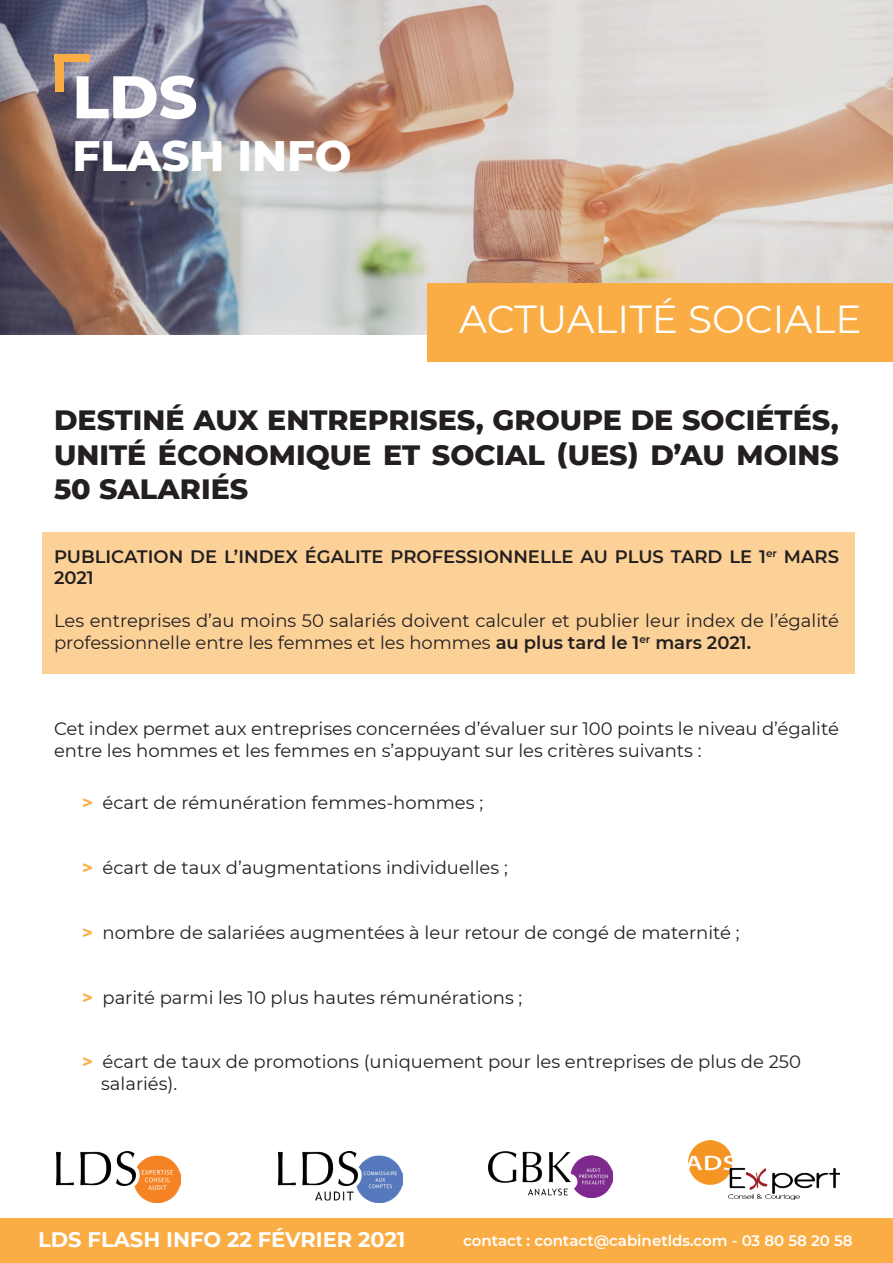
<style>
.page{position:relative;width:893px;height:1263px;background:#fff}
.page>*{position:absolute;margin:0;border:0;box-sizing:border-box;transform-origin:0 0}
.t1{font:800 60px "Montserrat";color:#fff}
.t2{font:800 43.5px "Montserrat";color:#fff}
.t3{font:39px "Montserrat";color:#fff}
.t4{font:800 28.5px/34.2px "Montserrat";color:#231f20;text-align:justify}
.t5{font:700 21px "Montserrat";color:#fff}
.t6{font:18px/21.6px "Montserrat";color:#231f20}
.t7{font:600 18px/21.6px "Montserrat";color:#231f20}
.t8{font:600 15px "Montserrat";color:#fff}
.s1{font-weight:600}
.s2{font-weight:700;color:#faad45}
</style>
<div class="page">
<div style="left:0;top:1218px;width:893px;height:45px;background:#faad45"></div>
<img style="left:56px;top:1151px;width:125px;height:51px">
<img style="left:278px;top:1151px;width:124px;height:51px">
<img style="left:488px;top:1151px;width:124px;height:46px">
<img style="left:688px;top:1141px;width:151px;height:58px">
<img style="left:0;top:0;width:893px;height:335px">
<div style="left:427px;top:283px;width:466px;height:78px;background:#faad45"></div>
<div style="left:55px;top:54px;width:35px;height:8px;background:#faad45"></div>
<div style="left:55px;top:54px;width:9px;height:37px;background:#faad45"></div>
<div style="left:43px;top:532px;width:812px;height:142px;background:#fcd198"></div>
<h1 class="t1" style="left:72px;top:53px;width:126px">LDS</h1>
<h2 class="t2" style="left:72px;top:123px;width:281px">FLASH INFO</h2>
<h3 class="t3" style="left:459px;top:293px;width:404px">ACTUALITÉ SOCIALE</h3>
<h3 class="t4" style="left:54px;top:401px;width:786px">DESTINÉ AUX ENTREPRISES, GROUPE DE SOCIÉTÉS, UNITÉ ÉCONOMIQUE ET SOCIAL (UES) D’AU MOINS 50 SALARIÉS</h3>
<p class="t7" style="left:54px;top:544px;width:786px">PUBLICATION DE L’INDEX ÉGALITE PROFESSIONNELLE AU PLUS TARD LE 1<sup>er</sup> MARS<br>2021</p>
<p class="t6" style="left:54px;top:609px;width:786px">Les entreprises d’au moins 50 salariés doivent calculer et publier leur index de l’égalité professionnelle entre les femmes et les hommes <span class="s1">au plus tard le 1</span><sup>er</sup> <span class="s1">mars 2021.</span></p>
<p class="t6" style="left:54px;top:717px;width:786px">Cet index permet aux entreprises concernées d’évaluer sur 100 points le niveau d’égalité entre les hommes et les femmes en s’appuyant sur les critères suivants :</p>
<p class="t6" style="left:82px;top:791px;width:402px"><span class="s2">&gt;</span> écart de rémunération femmes-hommes ;</p>
<p class="t6" style="left:82px;top:856px;width:427px"><span class="s2">&gt;</span> écart de taux d’augmentations individuelles ;</p>
<p class="t6" style="left:82px;top:921px;width:659px"><span class="s2">&gt;</span> nombre de salariées augmentées à leur retour de congé de maternité ;</p>
<p class="t6" style="left:82px;top:986px;width:442px"><span class="s2">&gt;</span> parité parmi les 10 plus hautes rémunérations ;</p>
<p class="t6" style="left:101px;top:1050px;width:701px;text-indent:-19px"><span class="s2">&gt;</span> écart de taux de promotions (uniquement pour les entreprises de plus de 250 salariés).</p>
<p class="t5" style="left:38px;top:1224px;width:369px">LDS FLASH INFO 22 FÉVRIER 2021</p>
<p class="t8" style="left:463px;top:1230px;width:391px">contact : contact@cabinetlds.com - 03 80 58 20 58</p>
</div>
